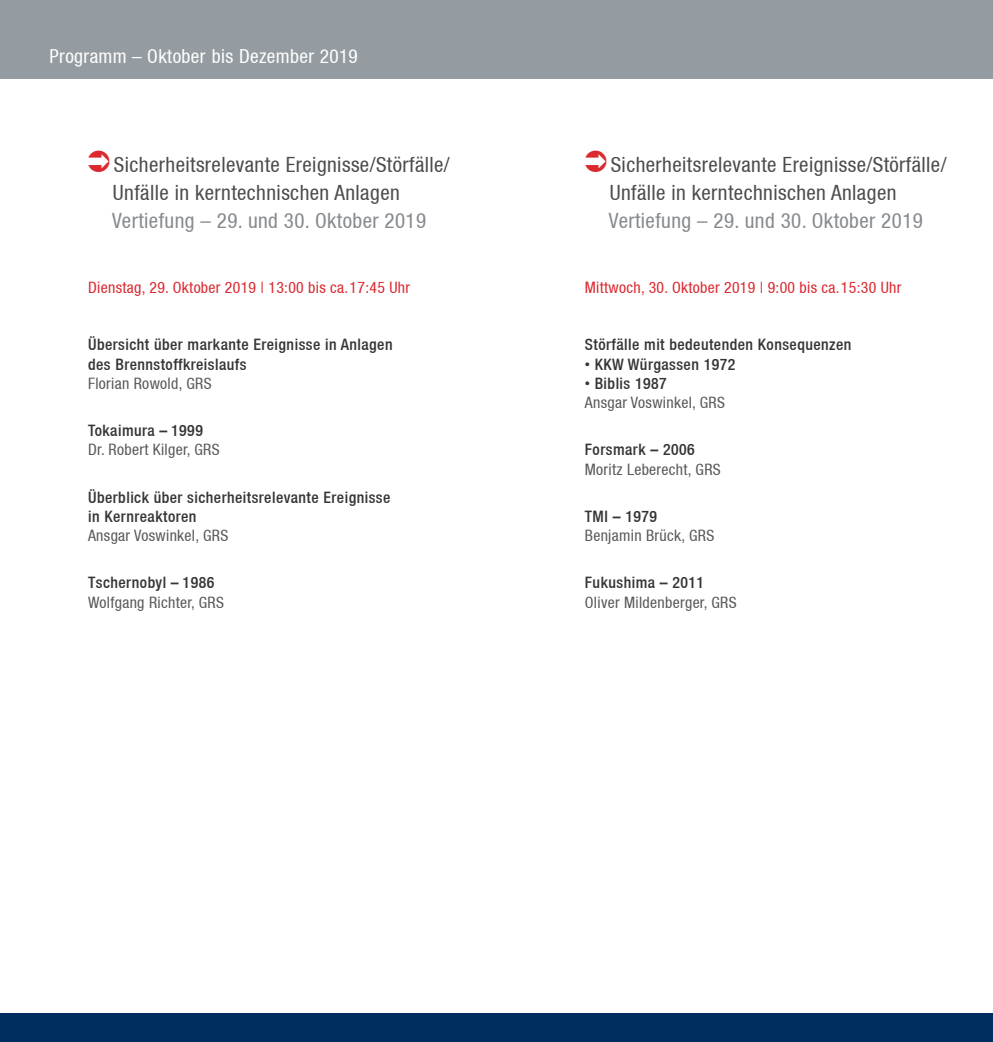
<style>
.page{position:relative;width:993px;height:1042px;background:#fff}
.page>*{position:absolute;margin:0;border:0;box-sizing:border-box;transform-origin:0 0}
.t1{font:condensed 21px/28px "Helvetica Neue LT";letter-spacing:.02em;color:#4b4c4d}
.t2{font:condensed 21px "Helvetica Neue LT";letter-spacing:.02em;color:#868a8e}
.t3{font:condensed 19.25px "Helvetica Neue LT";letter-spacing:.02em;color:#fff}
.t4{font:500 condensed 15.75px/19.2px "Helvetica Neue LT";letter-spacing:.03em;color:#363536}
.t5{font:condensed 15.75px/19.2px "Helvetica Neue LT";letter-spacing:.02em;color:#57585a}
.t6{font:condensed 15.75px "Helvetica Neue LT";letter-spacing:.02em;color:#db2930}
.s1{font-weight:400;font-size:10.5px}
.s2{font-size:10.5px;color:#363536}
.s3{font-weight:500;color:#363536}
</style>
<div class="page">
<div style="left:0;top:0;width:992px;height:78px;background:#959ca1"></div>
<div style="left:0;top:1013px;width:992px;height:29px;background:#002e5e"></div>
<p class="t3" style="left:50px;top:45px;width:309px">Programm – Oktober bis Dezember 2019</p>
<h1 class="t1" style="left:113px;top:150px;width:338px">Sicherheitsrelevante Ereignisse/Störfälle/<br>Unfälle in kerntechnischen Anlagen</h1>
<h1 class="t2" style="left:112px;top:208px;width:315px">Vertiefung – 29. und 30. Oktober 2019</h1>
<p class="t6" style="left:88px;top:278px;width:323px">Dienstag, 29. Oktober 2019 | 13:00 bis ca.17:45 Uhr</p>
<p class="t4" style="left:88px;top:335px;width:306px">Übersicht über markante Ereignisse in Anlagen des Brennstoffkreislaufs</p>
<p class="t5" style="left:88px;top:373px;width:125px">Florian Rowold, GRS</p>
<p class="t4" style="left:88px;top:421px;width:116px">Tokaimura – 1999</p>
<p class="t5" style="left:88px;top:440px;width:133px">Dr. Robert Kilger, GRS</p>
<p class="t4" style="left:88px;top:487px;width:304px">Überblick über sicherheitsrelevante Ereignisse in Kernreaktoren</p>
<p class="t5" style="left:88px;top:526px;width:141px">Ansgar Voswinkel, GRS</p>
<p class="t4" style="left:88px;top:573px;width:128px">Tschernobyl – 1986</p>
<p class="t5" style="left:88px;top:592px;width:137px">Wolfgang Richter, GRS</p>
<h1 class="t1" style="left:609px;top:150px;width:338px">Sicherheitsrelevante Ereignisse/Störfälle/<br>Unfälle in kerntechnischen Anlagen</h1>
<h1 class="t2" style="left:608px;top:208px;width:315px">Vertiefung – 29. und 30. Oktober 2019</h1>
<p class="t6" style="left:584px;top:278px;width:318px">Mittwoch, 30. Oktober 2019 | 9:00 bis ca.15:30 Uhr</p>
<p class="t4" style="left:584px;top:335px;width:268px">Störfälle mit bedeutenden Konsequenzen</p>
<p class="t4" style="left:584px;top:354px;width:152px"><span class="s1">•</span> KKW Würgassen 1972</p>
<p class="t5" style="left:584px;top:373px;width:141px"><span class="s2">•</span> <span class="s3">Biblis 1987<br></span>Ansgar Voswinkel, GRS</p>
<p class="t4" style="left:584px;top:440px;width:111px">Forsmark – 2006</p>
<p class="t5" style="left:584px;top:459px;width:137px">Moritz Leberecht, GRS</p>
<p class="t4" style="left:584px;top:506px;width:74px">TMI – 1979</p>
<p class="t5" style="left:584px;top:526px;width:131px">Benjamin Brück, GRS</p>
<p class="t4" style="left:584px;top:573px;width:121px">Fukushima – 2011</p>
<p class="t5" style="left:584px;top:592px;width:153px">Oliver Mildenberger, GRS</p>
</div>
